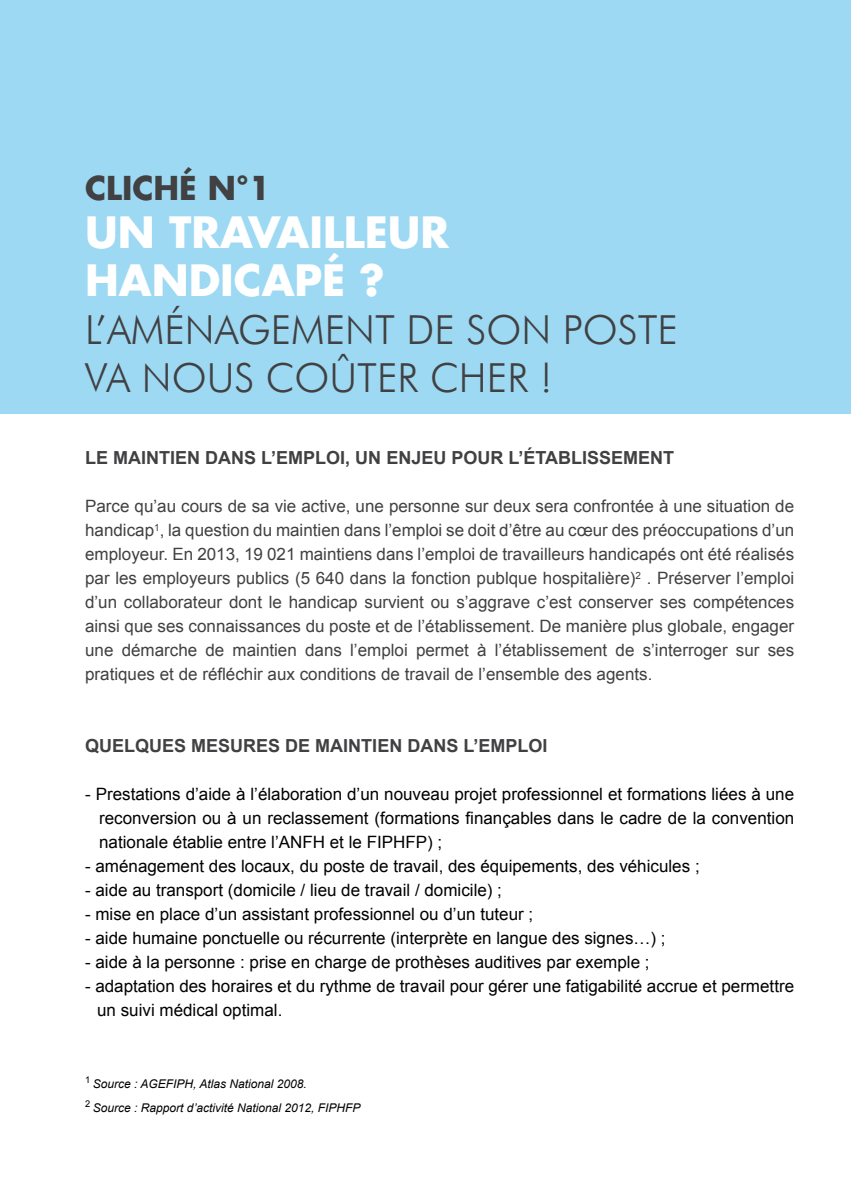
<style>
.page{position:relative;width:851px;height:1191px;background:#fff}
.page>*{position:absolute;margin:0;border:0;box-sizing:border-box;transform-origin:0 0}
.t1{font:700 42px/48px "Futura";color:#fff}
.t2{font:300 40px/48px "Futura BT";color:#414042}
.t3{font:700 32px "Futura";color:#414042}
.t4{font:700 18px "Arial";color:#414042}
.t5{font:17px/24px "Arial";color:#414042;text-align:justify}
.t6{font:17px/24px "Arial";color:#000;text-align:justify}
.t7{font:italic 12px/24px "Arial";color:#000}
</style>
<div class="page">
<div style="left:0;top:0;width:850px;height:414px;background:#9dd9f3"></div>
<h3 class="t3" style="left:85px;top:167px;width:187px">CLICHÉ N°1</h3>
<h1 class="t1" style="left:85px;top:208px;width:365px">UN TRAVAILLEUR<br>HANDICAPÉ ?</h1>
<h2 class="t2" style="left:85px;top:305px;width:594px">L’AMÉNAGEMENT DE SON POSTE<br>VA NOUS COÛTER CHER !</h2>
<p class="t4" style="left:85px;top:446px;width:590px">LE MAINTIEN DANS L’EMPLOI, UN ENJEU POUR L’ÉTABLISSEMENT</p>
<p class="t5" style="left:85px;top:494px;width:710px">Parce qu’au cours de sa vie active, une personne sur deux sera confrontée à une situation de handicap<sup>1</sup>, la question du maintien dans l’emploi se doit d’être au cœur des préoccupations d’un employeur. En 2013, 19 021 maintiens dans l’emploi de travailleurs handicapés ont été réalisés par les employeurs publics (5 640 dans la fonction publque hospitalière)<sup>2</sup> . Préserver l’emploi d’un collaborateur dont le handicap survient ou s’aggrave c’est conserver ses compétences ainsi que ses connaissances du poste et de l’établissement. De manière plus globale, engager une démarche de maintien dans l’emploi permet à l’établissement de s’interroger sur ses pratiques et de réfléchir aux conditions de travail de l’ensemble des agents.</p>
<p class="t4" style="left:85px;top:734px;width:464px">QUELQUES MESURES DE MAINTIEN DANS L’EMPLOI</p>
<p class="t6" style="left:99px;top:782px;width:696px;text-indent:-14px">- Prestations d’aide à l’élaboration d’un nouveau projet professionnel et formations liées à une reconversion ou à un reclassement (formations finançables dans le cadre de la convention nationale établie entre l’ANFH et le FIPHFP) ;</p>
<p class="t6" style="left:85px;top:854px;width:616px">- aménagement des locaux, du poste de travail, des équipements, des véhicules ;</p>
<p class="t6" style="left:85px;top:878px;width:418px">- aide au transport (domicile / lieu de travail / domicile) ;</p>
<p class="t6" style="left:85px;top:902px;width:449px">- mise en place d’un assistant professionnel ou d’un tuteur ;</p>
<p class="t6" style="left:85px;top:926px;width:582px">- aide humaine ponctuelle ou récurrente (interprète en langue des signes…) ;</p>
<p class="t6" style="left:85px;top:950px;width:566px">- aide à la personne : prise en charge de prothèses auditives par exemple ;</p>
<p class="t6" style="left:97px;top:974px;width:698px;text-indent:-12px">- adaptation des horaires et du rythme de travail pour gérer une fatigabilité accrue et permettre un suivi médical optimal.</p>
<p class="t7" style="left:85px;top:1072px;width:277px"><sup>1</sup> Source : AGEFIPH, Atlas National 2008.<br><sup>2</sup> Source : Rapport d’activité National 2012, FIPHFP</p>
</div>
